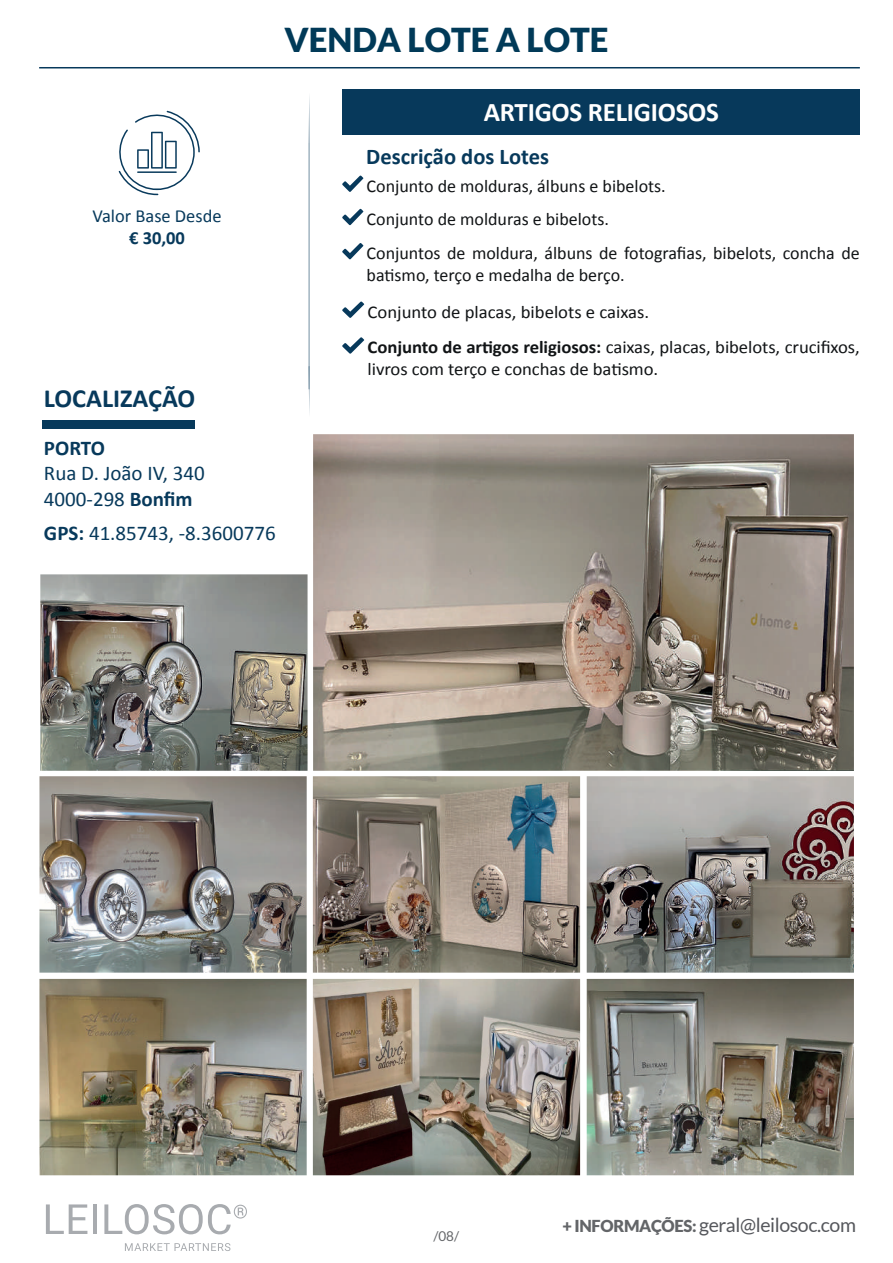
<style>
.page{position:relative;width:893px;height:1263px;background:#fff}
.page>*{position:absolute;margin:0;border:0;box-sizing:border-box;transform-origin:0 0}
.t1{font:900 33px "Lato";color:#013a58}
.t2{font:700 27px "Calibri";letter-spacing:-.01em;color:#fff}
.t3{font:700 26.25px "Calibri";color:#07395b}
.t4{font:700 22.5px "Calibri";color:#07395b}
.t5{font:21px/25.2px "Calibri";color:#07395b}
.t6{font:700 21px "Calibri";letter-spacing:-.005em;color:#07395b}
.t7{font:19.5px "Lato";letter-spacing:-.02em;color:#55575c}
.t8{font:18.45px "Calibri";color:#07395b}
.t9{font:700 18.45px "Calibri";color:#07395b}
.t10{font:18px/33.8px "Calibri";color:#111416}
.t11{font:18px "Calibri";color:#111416;scale:1.04 1}
.t12{font:13.5px "Lato";color:#636568}
.s1{font-weight:700}
.s2{font-weight:900;font-size:16.5px;color:#636568}
</style>
<div class="page">
<svg style="left:46px;top:1204px;width:41px;height:30px"></svg>
<hr style="left:93px;top:1204px;width:4px;height:30px;background:#a8abaf">
<svg style="left:104px;top:1204px;width:143px;height:30px"></svg>
<svg style="left:125px;top:1243px;width:105px;height:8px"></svg>
<div style="left:342px;top:89px;width:517px;height:46px;background:#07395b"></div>
<div style="left:42px;top:421px;width:153px;height:8px;background:#07395b"></div>
<svg style="left:309px;top:96px;width:1px;height:317px"></svg>
<svg style="left:342px;top:176px;width:21px;height:16px"></svg>
<svg style="left:342px;top:209px;width:21px;height:16px"></svg>
<svg style="left:342px;top:243px;width:21px;height:16px"></svg>
<svg style="left:342px;top:302px;width:22px;height:16px"></svg>
<svg style="left:342px;top:337px;width:22px;height:17px"></svg>
<hr style="left:39px;top:67px;width:820px;height:1px;background:#07395b">
<img style="left:39px;top:979px;width:268px;height:196px">
<img style="left:313px;top:776px;width:267px;height:197px">
<img style="left:586px;top:776px;width:267px;height:197px">
<img style="left:39px;top:776px;width:268px;height:197px">
<img style="left:313px;top:434px;width:540px;height:337px">
<img style="left:313px;top:979px;width:267px;height:196px">
<img style="left:586px;top:979px;width:267px;height:196px">
<img style="left:40px;top:574px;width:267px;height:197px">
<svg style="left:118px;top:111px;width:82px;height:84px"></svg>
<h1 class="t1" style="left:284px;top:21px;width:326px">VENDA LOTE A LOTE</h1>
<p class="t8" style="left:93px;top:204px;width:130px">Valor Base Desde</p>
<p class="t9" style="left:129px;top:225px;width:57px">€ 30,00</p>
<h3 class="t3" style="left:44px;top:380px;width:153px">LOCALIZAÇÃO</h3>
<p class="t6" style="left:44px;top:433px;width:63px">PORTO</p>
<p class="t5" style="left:44px;top:460px;width:162px">Rua D. João IV, 340<br>4000-298 <span class="s1">Bonfim</span></p>
<p class="t5" style="left:44px;top:519px;width:233px"><span class="s1">GPS:</span> 41.85743, -8.3600776</p>
<h2 class="t2" style="left:484px;top:93px;width:237px">ARTIGOS RELIGIOSOS</h2>
<p class="t4" style="left:366px;top:141px;width:184px">Descrição dos Lotes</p>
<p class="t10" style="left:366px;top:168px;width:494px">Conjunto de molduras, álbuns e bibelots.<br>Conjunto de molduras e bibelots.<br>Conjuntos de moldura, álbuns de fotografias, bibelots, concha de</p>
<p class="t10" style="left:366px;top:256px;width:494px;line-height:36.3px">batismo, terço e medalha de berço.<br>Conjunto de placas, bibelots e caixas.<br><span class="s1">Conjunto de artigos religiosos:</span> caixas, placas, bibelots, crucifixos,</p>
<p class="t11" style="left:367px;top:358px;width:281px">livros com terço e conchas de batismo.</p>
<p class="t12" style="left:433px;top:1229px;width:27px">/08/</p>
<p class="t7" style="left:562px;top:1214px;width:295px"><span class="s2">+ INFORMAÇÕES:</span> geral@leilosoc.com</p>
</div>
